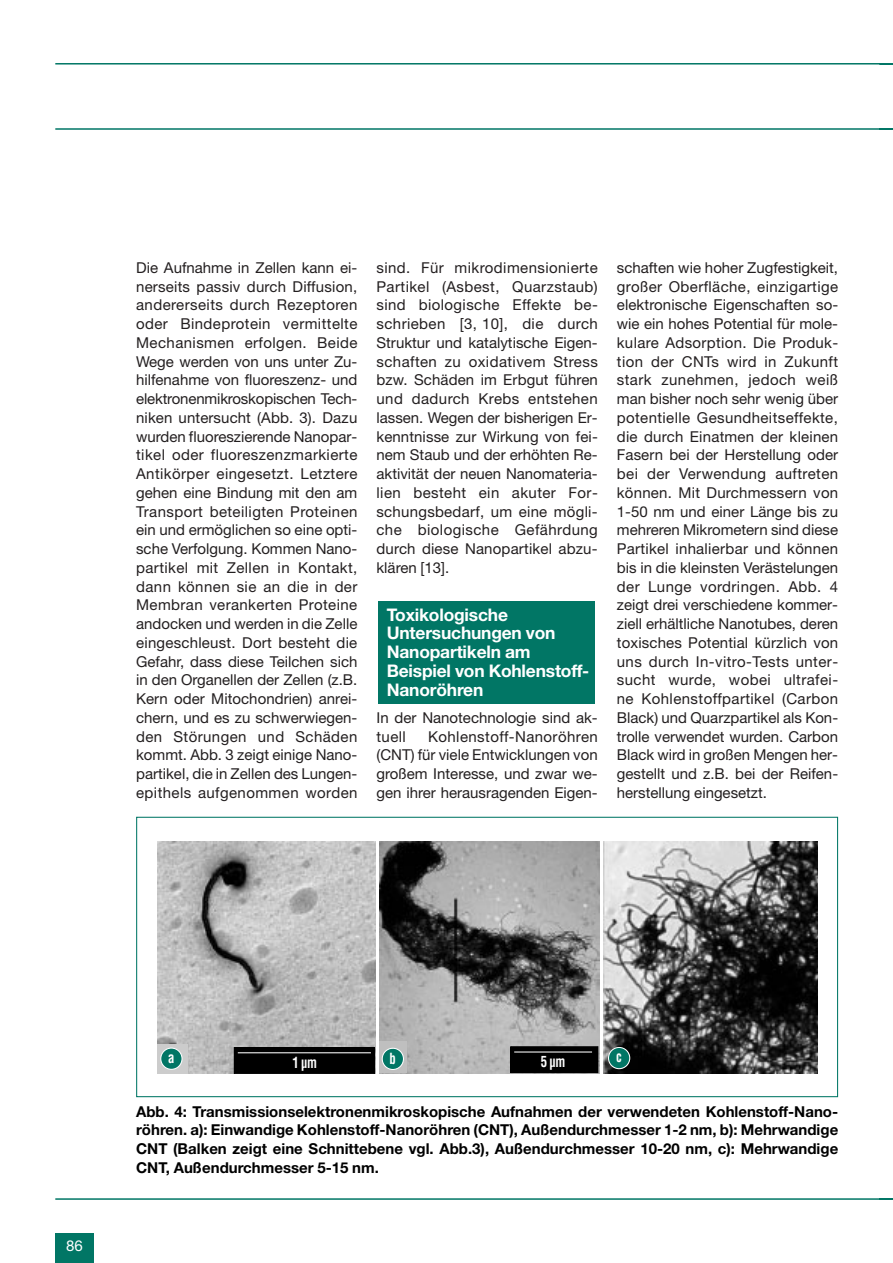
<style>
.page{position:relative;width:893px;height:1263px;background:#fff}
.page>*{position:absolute;margin:0;border:0;box-sizing:border-box;transform-origin:0 0}
.t1{font:700 17.4px/18.8px "Helvetica Neue";letter-spacing:-.01em;color:#fff}
.t2{font:15px/18.8px "Helvetica Neue";color:#231f20;text-align:justify}
.t3{font:700 15px/18.8px "Helvetica Neue";color:#000;text-align:justify}
.t4{font:700 condensed 15px "Helvetica";color:#fff;scale:.85 1}
.t5{font:15px "Helvetica Neue";color:#fff}
</style>
<div class="page">
<div style="left:378px;top:602px;width:217px;height:102px;background:#017665"></div>
<hr style="left:55px;top:63px;width:837px;height:2px;background:#017665">
<hr style="left:55px;top:128px;width:837px;height:2px;background:#017665">
<hr style="left:55px;top:1198px;width:837px;height:2px;background:#017665">
<div style="left:55px;top:1233px;width:39px;height:30px;background:#017665"></div>
<img style="left:157px;top:842px;width:218px;height:232px">
<img style="left:379px;top:842px;width:220px;height:231px">
<img style="left:603px;top:842px;width:214px;height:232px">
<div style="left:157px;top:1044px;width:31px;height:29px;background:#ccc"></div>
<div style="left:379px;top:1042px;width:28px;height:31px;background:#bfbfbf"></div>
<svg style="left:160px;top:1048px;width:22px;height:22px"></svg>
<svg style="left:381px;top:1048px;width:23px;height:22px"></svg>
<svg style="left:608px;top:1047px;width:22px;height:22px"></svg>
<div style="left:234px;top:1048px;width:140px;height:25px;background:#000"></div>
<div style="left:234px;top:1047px;width:141px;height:27px;border:1px solid #000"></div>
<hr style="left:238px;top:1052px;width:133px;height:1px;background:#fff">
<div style="left:510px;top:1047px;width:88px;height:26px;background:#000"></div>
<div style="left:510px;top:1046px;width:88px;height:27px;border:1px solid #000"></div>
<hr style="left:514px;top:1052px;width:78px;height:1px;background:#fff">
<p class="t2" style="left:136px;top:260px;width:223px">Die Aufnahme in Zellen kann ei&shy;nerseits passiv durch Diffusion, andererseits durch Rezeptoren oder Bindeprotein vermittelte Mechanismen erfolgen. Beide Wege werden von uns unter Zu&shy;hilfenahme von fluoreszenz- und elektronenmikroskopischen Tech&shy;niken untersucht (Abb. 3). Dazu wurden fluoreszierende Nanopar&shy;tikel oder fluoreszenzmarkierte Antikörper eingesetzt. Letztere gehen eine Bindung mit den am Transport beteiligten Proteinen ein und ermöglichen so eine opti&shy;sche Verfolgung. Kommen Nano&shy;partikel mit Zellen in Kontakt, dann können sie an die in der Membran verankerten Proteine andocken und werden in die Zelle eingeschleust. Dort besteht die Gefahr, dass diese Teilchen sich in den Organellen der Zellen (z.B.<br>Kern oder Mitochondrien) anrei&shy;chern, und es zu schwerwiegen&shy;den Störungen und Schäden kommt. Abb. 3 zeigt einige Nano&shy;partikel, die in Zellen des Lungen&shy;epithels aufgenommen worden</p>
<p class="t2" style="left:376px;top:260px;width:223px">sind. Für mikrodimensionierte Partikel (Asbest, Quarzstaub) sind biologische Effekte be&shy;schrieben [3, 10], die durch Struktur und katalytische Eigen&shy;schaften zu oxidativem Stress bzw. Schäden im Erbgut führen und dadurch Krebs entstehen lassen. Wegen der bisherigen Er&shy;kenntnisse zur Wirkung von fei&shy;nem Staub und der erhöhten Re&shy;aktivität der neuen Nanomateria&shy;lien besteht ein akuter For&shy;schungsbedarf, um eine mögli&shy;che biologische Gefährdung durch diese Nanopartikel abzu&shy;klären [13].</p>
<p class="t1" style="left:387px;top:607px;width:204px">Toxikologische<br>Untersuchungen von<br>Nanopartikeln am<br>Beispiel von Kohlenstoff-<br>Nanoröhren</p>
<p class="t2" style="left:376px;top:710px;width:223px">In der Nanotechnologie sind ak&shy;tuell</p>
<p class="t2" style="left:376px;top:729px;width:223px;text-indent:52px">Kohlenstoff-Nanoröhren (CNT) für viele Entwicklungen von großem Interesse, und zwar we&shy;gen ihrer herausragenden Eigen-</p>
<p class="t2" style="left:617px;top:260px;width:223px">schaften wie hoher Zugfestigkeit, großer Oberfläche, einzigartige elektronische Eigenschaften so&shy;wie ein hohes Potential für mole&shy;kulare Adsorption. Die Produk&shy;tion der CNTs wird in Zukunft stark zunehmen, jedoch weiß man bisher noch sehr wenig über potentielle Gesundheitseffekte, die durch Einatmen der kleinen Fasern bei der Herstellung oder bei der Verwendung auftreten können. Mit Durchmessern von 1-50 nm und einer Länge bis zu mehreren Mikrometern sind diese Partikel inhalierbar und können bis in die kleinsten Verästelungen der Lunge vordringen. Abb. 4 zeigt drei verschiedene kommer&shy;ziell erhältliche Nanotubes, deren toxisches Potential kürzlich von uns durch In-vitro-Tests unter&shy;sucht wurde, wobei ultrafei&shy;ne Kohlenstoffpartikel (Carbon Black) und Quarzpartikel als Kon&shy;trolle verwendet wurden. Carbon Black wird in großen Mengen her&shy;gestellt und z.B. bei der Reifen&shy;herstellung eingesetzt.</p>
<p class="t5" style="left:66px;top:1241px;width:18px">86</p>
<p class="t4" style="left:168px;top:1052px;width:9px">a</p>
<p class="t4" style="left:389px;top:1052px;width:9px">b</p>
<p class="t4" style="left:616px;top:1051px;width:8px">c</p>
<p class="t4" style="left:292px;top:1057px;width:30px">1 µm</p>
<p class="t4" style="left:541px;top:1056px;width:30px">5 µm</p>
<p class="t3" style="left:136px;top:1103px;width:703px">Abb. 4: Transmissionselektronenmikroskopische Aufnahmen der verwendeten Kohlenstoff-Nano&shy;röhren. a): Einwandige Kohlenstoff-Nanoröhren (CNT), Außendurchmesser 1-2 nm, b): Mehrwandige CNT (Balken zeigt eine Schnittebene vgl. Abb.3), Außendurchmesser 10-20 nm, c): Mehrwandige CNT, Außendurchmesser 5-15 nm.</p>
</div>
